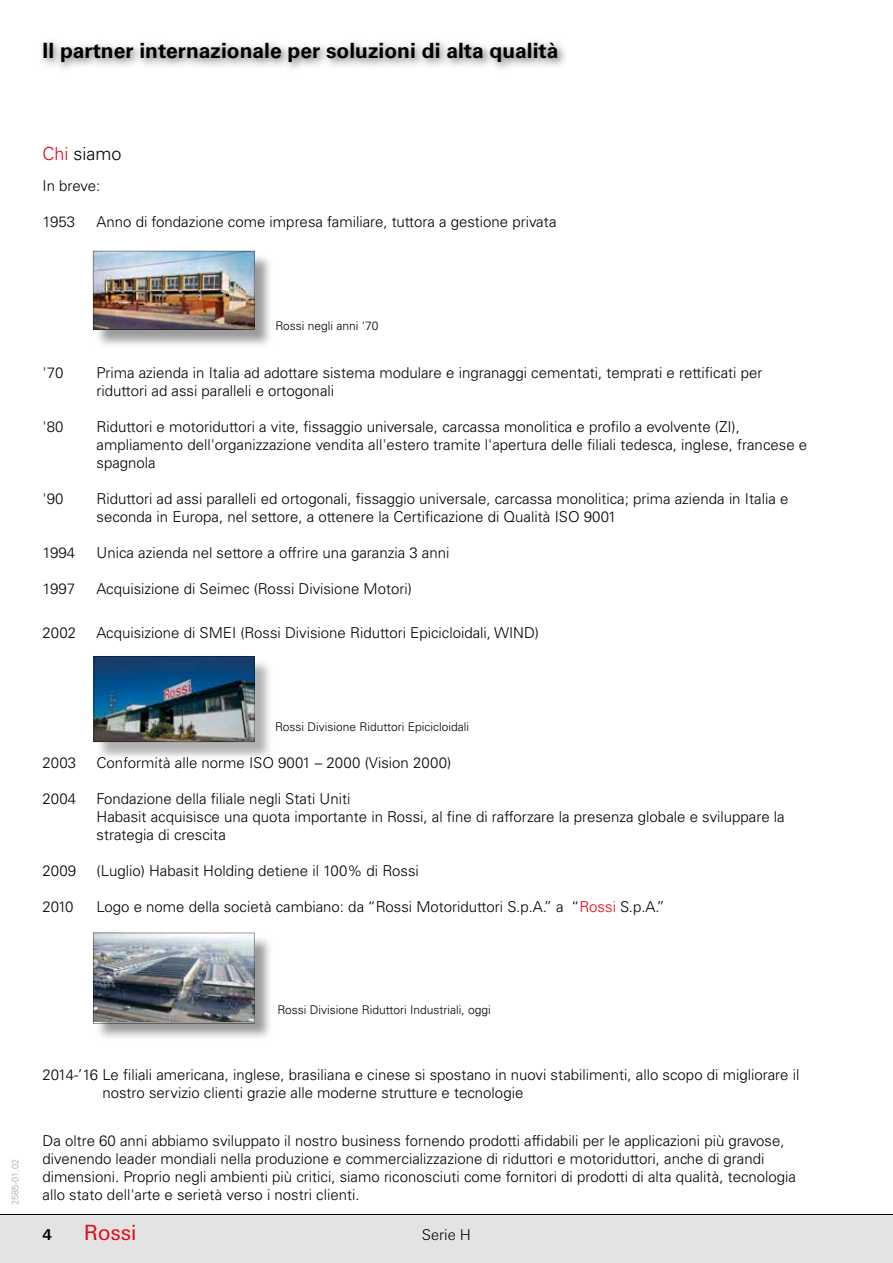
<style>
.page{position:relative;width:893px;height:1263px;background:#fff}
.page>*{position:absolute;margin:0;border:0;box-sizing:border-box;transform-origin:0 0}
.t1{font:700 21px "Univers LT Std";color:#000}
.t2{font:21px "Univers Next W1 G";color:#e30613}
.t3{font:300 18px "Univers LT Std";color:#000}
.t4{font:300 15px/18px "Univers LT Std";color:#000}
.t5{font:300 15px "Univers Next W1 G";color:#000}
.t6{font:700 15px "Univers Next W1 G";color:#000}
.t7{font:300 12px "Univers LT Std";color:#000}
.t8{font:300 9px "Univers Next W1 G";color:#9d9d9c}
.s1{color:#e30613}
</style>
<div class="page">
<div style="left:0;top:1215px;width:893px;height:48px;background:#e3e3e3"></div>
<hr style="left:0;top:1214px;width:893px;height:1px;background:#000">
<hr style="left:0;top:1215px;width:893px;height:1px;background:#000">
<img style="left:96px;top:253px;width:174px;height:92px">
<img style="left:93px;top:251px;width:161px;height:78px">
<img style="left:41px;top:41px;width:524px;height:28px">
<img style="left:96px;top:658px;width:173px;height:98px">
<img style="left:98px;top:757px;width:175px;height:3px">
<img style="left:94px;top:656px;width:160px;height:86px">
<img style="left:98px;top:935px;width:172px;height:103px">
<img style="left:93px;top:933px;width:161px;height:91px">
<h1 class="t1" style="left:43px;top:38px;width:517px">Il partner internazionale per soluzioni di alta qualità</h1>
<p class="t3" style="left:43px;top:143px;width:81px"><span class="s1">Chi</span> siamo</p>
<p class="t4" style="left:43px;top:176px;width:59px">In breve:</p>
<p class="t4" style="left:43px;top:212px;width:34px">1953</p>
<p class="t4" style="left:97px;top:212px;width:462px">Anno di fondazione come impresa familiare, tuttora a gestione privata</p>
<p class="t7" style="left:275px;top:319px;width:105px">Rossi negli anni '70</p>
<p class="t4" style="left:43px;top:364px;width:22px">'70</p>
<p class="t4" style="left:97px;top:364px;width:667px">Prima azienda in Italia ad adottare sistema modulare e ingranaggi cementati, temprati e rettificati per riduttori ad assi paralleli e ortogonali</p>
<p class="t4" style="left:43px;top:418px;width:22px">'80</p>
<p class="t4" style="left:97px;top:418px;width:712px">Riduttori e motoriduttori a vite, fissaggio universale, carcassa monolitica e profilo a evolvente (ZI), ampliamento dell'organizzazione vendita all'estero tramite l'apertura delle filiali tedesca, inglese, francese e spagnola</p>
<p class="t4" style="left:43px;top:490px;width:22px">'90</p>
<p class="t4" style="left:97px;top:490px;width:693px">Riduttori ad assi paralleli ed ortogonali, fissaggio universale, carcassa monolitica; prima azienda in Italia e seconda in Europa, nel settore, a ottenere la Certificazione di Qualità ISO 9001</p>
<p class="t4" style="left:43px;top:544px;width:34px">1994</p>
<p class="t4" style="left:97px;top:544px;width:354px">Unica azienda nel settore a offrire una garanzia 3 anni</p>
<p class="t4" style="left:43px;top:580px;width:34px">1997</p>
<p class="t4" style="left:97px;top:580px;width:317px">Acquisizione di Seimec (Rossi Divisione Motori)</p>
<p class="t4" style="left:43px;top:624px;width:35px">2002</p>
<p class="t4" style="left:97px;top:624px;width:444px">Acquisizione di SMEI (Rossi Divisione Riduttori Epicicloidali, WIND)</p>
<p class="t7" style="left:275px;top:719px;width:195px">Rossi Divisione Riduttori Epicicloidali</p>
<p class="t4" style="left:43px;top:754px;width:35px">2003</p>
<p class="t4" style="left:97px;top:754px;width:356px">Conformità alle norme ISO 9001 – 2000 (Vision 2000)</p>
<p class="t4" style="left:43px;top:790px;width:35px">2004</p>
<p class="t4" style="left:97px;top:790px;width:690px">Fondazione della filiale negli Stati Uniti<br>Habasit acquisisce una quota importante in Rossi, al fine di rafforzare la presenza globale e sviluppare la strategia di crescita</p>
<p class="t4" style="left:43px;top:862px;width:35px">2009</p>
<p class="t4" style="left:97px;top:862px;width:324px">(Luglio) Habasit Holding detiene il 100% di Rossi</p>
<p class="t4" style="left:43px;top:898px;width:33px">2010</p>
<p class="t4" style="left:97px;top:898px;width:570px">Logo e nome della società cambiano: da “Rossi Motoriduttori S.p.A.” a “<span class="s1">Rossi</span> S.p.A.”</p>
<p class="t8" style="left:10px;top:1205px;width:47px;rotate:-90deg">2585-01.02</p>
<p class="t7" style="left:277px;top:1003px;width:215px">Rossi Divisione Riduttori Industriali, oggi</p>
<p class="t4" style="left:102px;top:1065px;width:698px;text-indent:-60px">2014-’16 Le filiali americana, inglese, brasiliana e cinese si spostano in nuovi stabilimenti, allo scopo di migliorare il nostro servizio clienti grazie alle moderne strutture e tecnologie</p>
<p class="t4" style="left:43px;top:1131px;width:755px">Da oltre 60 anni abbiamo sviluppato il nostro business fornendo prodotti affidabili per le applicazioni più gravose, divenendo leader mondiali nella produzione e commercializzazione di riduttori e motoriduttori, anche di grandi dimensioni. Proprio negli ambienti più critici, siamo riconosciuti come fornitori di prodotti di alta qualità, tecnologia allo stato dell'arte e serietà verso i nostri clienti.</p>
<p class="t6" style="left:43px;top:1225px;width:11px">4</p>
<h1 class="t2" style="left:84px;top:1220px;width:54px">Rossi</h1>
<p class="t5" style="left:422px;top:1226px;width:51px">Serie H</p>
</div>
